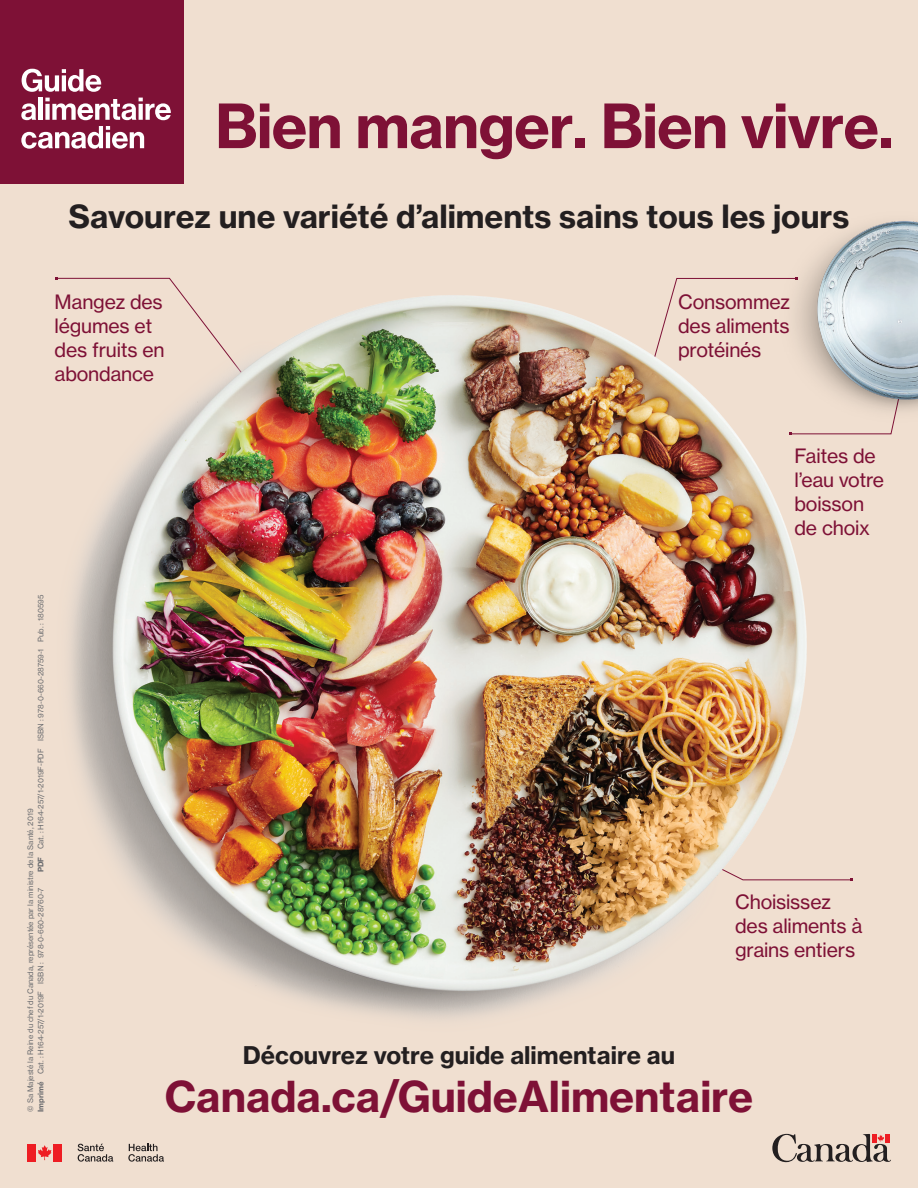
<style>
.page{position:relative;width:918px;height:1188px;background:#f0dfd0}
.page>*{position:absolute;margin:0;border:0;box-sizing:border-box;transform-origin:0 0}
.t1{font:60px "N Haas Grotesk TX Std 75 Bd";letter-spacing:-.015em;color:#7e1136}
.t2{font:42px "N Haas Grotesk TX Std 75 Bd";color:#7e1136}
.t3{font:31.5px "N Haas Grotesk TX Std 75 Bd";color:#231f20}
.t4{font:24px "N Haas Grotesk TX Std 75 Bd";color:#231f20}
.t5{font:19.5px/24px "N Haas Grotesk TX Std 55 Rg";letter-spacing:-.01em;color:#7e1136}
.t6{font:7.5px/10.5px "N Haas Grotesk TX Std 55 Rg";color:#6c6d70}
.s1{font-family:"N Haas Grotesk TX Std 75 Bd"}
</style>
<div class="page">
<img style="left:55px;top:277px;width:798px;height:857px">
<img style="left:727px;top:220px;width:191px;height:247px">
<div style="left:0;top:0;width:184px;height:184px;background:#7e1136"></div>
<svg style="left:22px;top:69px;width:79px;height:23px"></svg>
<svg style="left:21px;top:103px;width:15px;height:17px"></svg>
<div style="left:38px;top:98px;width:5px;height:22px;background:#fff"></div>
<svg style="left:45px;top:98px;width:126px;height:22px"></svg>
<svg style="left:21px;top:126px;width:123px;height:23px"></svg>
<svg style="left:38px;top:1145px;width:13px;height:15px"></svg>
<div style="left:27px;top:1144px;width:9px;height:17px;background:#ee1d23"></div>
<div style="left:54px;top:1144px;width:8px;height:17px;background:#ee1d23"></div>
<svg style="left:78px;top:1144px;width:35px;height:18px"></svg>
<svg style="left:128px;top:1144px;width:36px;height:18px"></svg>
<svg style="left:772px;top:1134px;width:119px;height:28px"></svg>
<h1 class="t1" style="left:215px;top:88px;width:680px">Bien manger. Bien vivre.</h1>
<h3 class="t3" style="left:69px;top:197px;width:782px">Savourez une variété d’aliments sains tous les jours</h3>
<h3 class="t5" style="left:55px;top:289px;width:112px">Mangez des légumes et des fruits en abondance</h3>
<h3 class="t5" style="left:678px;top:289px;width:113px;text-align:justify">Consommez des aliments protéinés</h3>
<p class="t6" style="left:36px;top:872px;width:279px;rotate:-90deg"><span class="s1">PDF</span> Cat. : H164-257/1-2019F-PDF ISBN : 978-0-660-28759-1 Pub. : 180595</p>
<p class="t6" style="left:25px;top:1112px;width:305px;rotate:-90deg">© Sa Majesté la Reine du chef du Canada, représentée par la ministre de la Santé, 2019<br><span class="s1">Imprimé</span> Cat. : H164-257/1-2019F ISBN : 978-0-660-28760-7</p>
<h3 class="t5" style="left:795px;top:444px;width:91px">Faites de l’eau votre boisson de choix</h3>
<h3 class="t5" style="left:735px;top:890px;width:129px">Choisissez des aliments à grains entiers</h3>
<h3 class="t4" style="left:243px;top:1040px;width:434px">Découvrez votre guide alimentaire au</h3>
<h2 class="t2" style="left:165px;top:1070px;width:590px">Canada.ca/GuideAlimentaire</h2>
</div>
